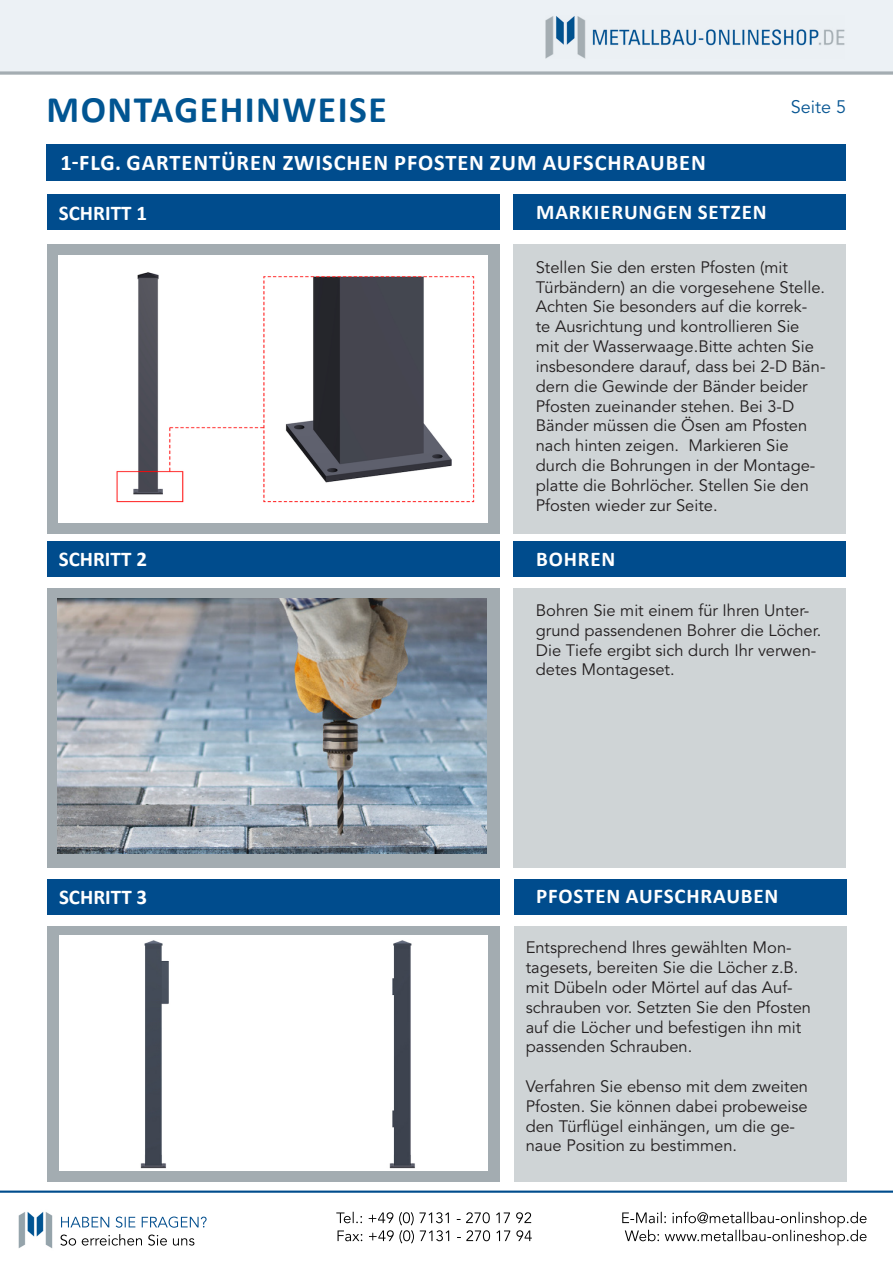
<style>
.page{position:relative;width:893px;height:1263px;background:#fff}
.page>*{position:absolute;margin:0;border:0;box-sizing:border-box;transform-origin:0 0}
.t1{font:700 37.5px "Calibri";letter-spacing:.04em;color:#015592}
.t2{font:700 22.5px "Calibri";letter-spacing:.04em;color:#fff}
.t3{font:700 21px "Calibri";letter-spacing:.04em;color:#fff}
.t4{font:700 21px "Calibri";color:#fff}
.t5{font:18px "Avenir";color:#075693}
.t6{font:16.5px/19.8px "Avenir";color:#231f20}
</style>
<div class="page">
<img style="left:0;top:0;width:893px;height:1248px">
<div style="left:46px;top:145px;width:800px;height:36px;background:#004c8d"></div>
<div style="left:47px;top:244px;width:452px;height:290px;background:#a3acb1"></div>
<div style="left:514px;top:244px;width:332px;height:290px;background:#cfd4d6"></div>
<div style="left:47px;top:195px;width:452px;height:35px;background:#004c8d"></div>
<div style="left:514px;top:195px;width:332px;height:35px;background:#004c8d"></div>
<img style="left:59px;top:255px;width:428px;height:268px">
<div style="left:47px;top:541px;width:452px;height:36px;background:#004c8d"></div>
<div style="left:514px;top:541px;width:332px;height:36px;background:#004c8d"></div>
<div style="left:47px;top:588px;width:452px;height:279px;background:#a3acb1"></div>
<div style="left:514px;top:588px;width:332px;height:279px;background:#cfd4d6"></div>
<img style="left:58px;top:598px;width:428px;height:256px">
<div style="left:47px;top:879px;width:452px;height:35px;background:#004c8d"></div>
<div style="left:514px;top:879px;width:332px;height:35px;background:#004c8d"></div>
<div style="left:47px;top:926px;width:452px;height:255px;background:#a3acb1"></div>
<div style="left:514px;top:926px;width:332px;height:255px;background:#cfd4d6"></div>
<img style="left:61px;top:935px;width:426px;height:236px">
<p class="t1" style="left:47px;top:83px;width:342px">MONTAGEHINWEISE</p>
<p class="t2" style="left:61px;top:147px;width:647px">1-FLG. GARTENTÜREN ZWISCHEN PFOSTEN ZUM AUFSCHRAUBEN</p>
<p class="t4" style="left:59px;top:198px;width:90px">SCHRITT 1</p>
<p class="t3" style="left:536px;top:197px;width:232px">MARKIERUNGEN SETZEN</p>
<p class="t5" style="left:791px;top:94px;width:57px">Seite 5</p>
<p class="t6" style="left:536px;top:258px;width:291px">Stellen Sie den ersten Pfosten (mit Türbändern) an die vorgesehene Stelle.<br>Achten Sie besonders auf die korrek&shy;te Ausrichtung und kontrollieren Sie mit der Wasserwaage.Bitte achten Sie insbesondere darauf, dass bei 2-D Bän&shy;dern die Gewinde der Bänder beider Pfosten zueinander stehen. Bei 3-D Bänder müssen die Ösen am Pfosten nach hinten zeigen. Markieren Sie durch die Bohrungen in der Montage&shy;platte die Bohrlöcher. Stellen Sie den Pfosten wieder zur Seite.</p>
<p class="t4" style="left:59px;top:544px;width:90px">SCHRITT 2</p>
<p class="t3" style="left:536px;top:544px;width:81px">BOHREN</p>
<p class="t6" style="left:536px;top:601px;width:287px">Bohren Sie mit einem für Ihren Unter&shy;grund passendenen Bohrer die Löcher.<br>Die Tiefe ergibt sich durch Ihr verwen&shy;detes Montageset.</p>
<p class="t4" style="left:59px;top:882px;width:90px">SCHRITT 3</p>
<p class="t3" style="left:536px;top:881px;width:244px">PFOSTEN AUFSCHRAUBEN</p>
<p class="t6" style="left:526px;top:938px;width:287px">Entsprechend Ihres gewählten Mon&shy;tagesets, bereiten Sie die Löcher z.B. mit Dübeln oder Mörtel auf das Auf&shy;schrauben vor. Setzten Sie den Pfosten auf die Löcher und befestigen ihn mit passenden Schrauben.</p>
<p class="t6" style="left:526px;top:1077px;width:284px">Verfahren Sie ebenso mit dem zweiten Pfosten. Sie können dabei probeweise den Türflügel einhängen, um die ge&shy;naue Position zu bestimmen.</p>
</div>
